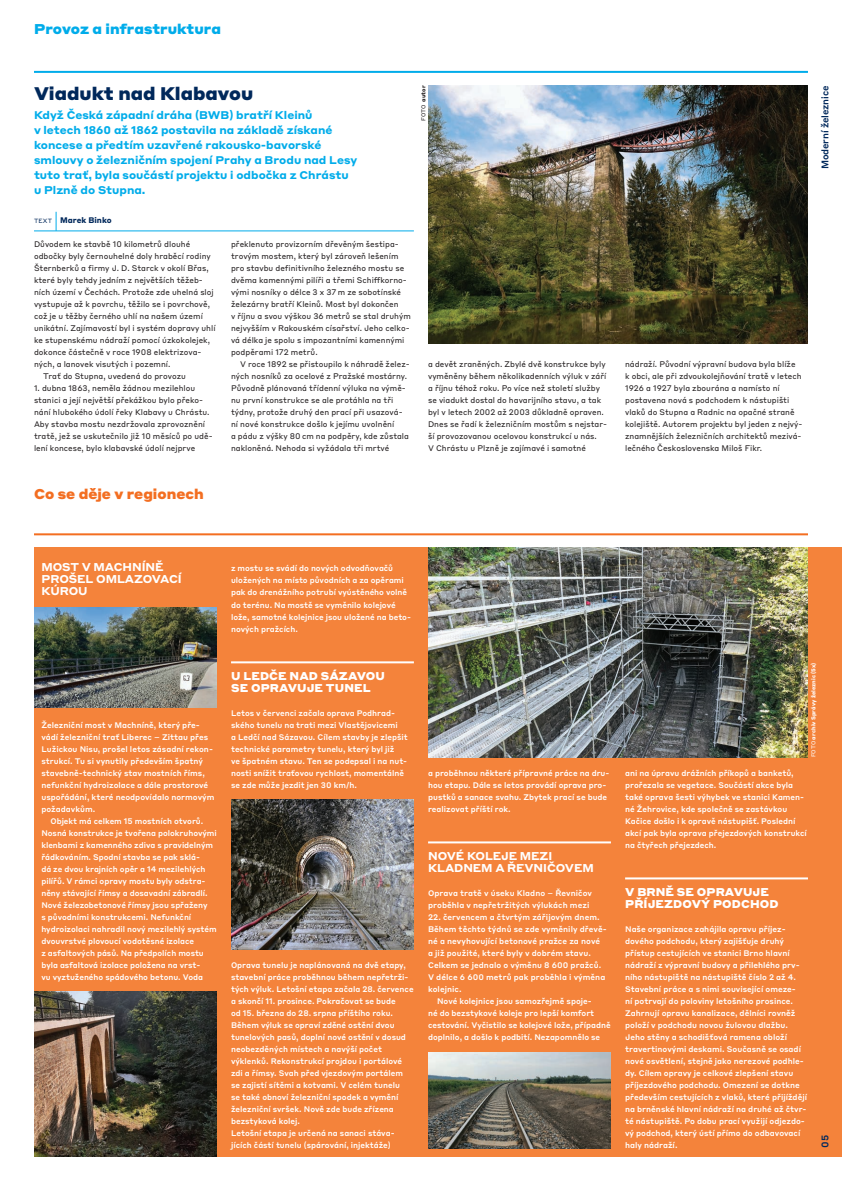
<style>
.page{position:relative;width:842px;height:1191px;background:#fff}
.page>*{position:absolute;margin:0;border:0;box-sizing:border-box;transform-origin:0 0}
.t1{font:900 18px "Styrene A";color:#00285b}
.t2{font:900 14px "Styrene A";color:#00acea}
.t3{font:900 14px "Styrene A";color:#f36e21}
.t4{font:700 11.2px/12px "Styrene A";letter-spacing:-.01em;color:#fff}
.t5{font:900 11.2px/12px "Styrene A";letter-spacing:.005em;color:#fff}
.t6{font:700 11px/15px "Styrene A";color:#00acea}
.t7{font:500 9.5px "Styrene B";letter-spacing:-.015em;color:#00285b}
.t8{font:500 8px/12px "Styrene B";color:#fff}
.t9{font:8px/12px "Styrene B";color:#231f20}
.t10{font:700 8px "Styrene B";color:#00285b}
.t11{font:700 5.6px "Styrene B";color:#fff}
.t12{font:700 5.6px "Styrene B";color:#231f20}
.s1{font-weight:400;font-size:6px}
.s2{font-weight:400}
</style>
<div class="page">
<div style="left:34px;top:547px;width:808px;height:610px;background:#f4833b"></div>
<hr style="left:231px;top:661px;width:183px;height:2px;background:#fff">
<hr style="left:428px;top:841px;width:183px;height:2px;background:#fff">
<hr style="left:625px;top:877px;width:183px;height:2px;background:#fff">
<hr style="left:34px;top:231px;width:380px;height:1px;background:#00acea">
<svg style="left:56px;top:212px;width:1px;height:19px"></svg>
<hr style="left:34px;top:71px;width:774px;height:2px;background:#00acea">
<hr style="left:34px;top:533px;width:774px;height:2px;background:#f36e21">
<img style="left:428px;top:85px;width:380px;height:258px">
<img style="left:34px;top:607px;width:183px;height:100px">
<img style="left:231px;top:799px;width:183px;height:150px">
<img style="left:34px;top:991px;width:183px;height:166px">
<img style="left:428px;top:1052px;width:183px;height:96px">
<img style="left:428px;top:547px;width:380px;height:210px">
<h2 class="t2" style="left:34px;top:17px;width:189px">PROVOZ A INFRASTRUKTURA</h2>
<h1 class="t1" style="left:34px;top:78px;width:221px">VIADUKT NAD KLABAVOU</h1>
<p class="t6" style="left:34px;top:107px;width:325px">Když Česká západní dráha (BWB) bratří Kleinů<br>v letech 1860 až 1862 postavila na základě získané koncese a předtím uzavřené rakousko-bavorské smlouvy o železničním spojení Prahy a Brodu nad Lesy tuto trať, byla součástí projektu i odbočka z Chrástu u Plzně do Stupna.</p>
<p class="t10" style="left:34px;top:214px;width:79px"><span class="s1">Text</span> Marek Binko</p>
<p class="t12" style="left:419px;top:121px;width:37px;rotate:-90deg"><span class="s2">FOTO</span> autor</p>
<p class="t9" style="left:34px;top:238px;width:158px">Důvodem ke stavbě 10 kilometrů dlouhé</p>
<p class="t9" style="left:34px;top:250px;width:178px">odbočky byly černouhelné doly hraběcí rodiny</p>
<p class="t9" style="left:34px;top:262px;width:176px">Šternberků a firmy J. D. Starck v okolí Břas,</p>
<p class="t9" style="left:34px;top:274px;width:170px">které byly tehdy jedním z největších těžeb-</p>
<p class="t9" style="left:34px;top:286px;width:181px">ních území v Čechách. Protože zde uhelná sloj</p>
<p class="t9" style="left:34px;top:298px;width:178px">vystupuje až k povrchu, těžilo se i povrchově,</p>
<p class="t9" style="left:34px;top:310px;width:170px">což je u těžby černého uhlí na našem území</p>
<p class="t9" style="left:34px;top:322px;width:183px">unikátní. Zajímavostí byl i systém dopravy uhlí</p>
<p class="t9" style="left:34px;top:334px;width:177px">ke stupenskému nádraží pomocí úzkokolejek,</p>
<p class="t9" style="left:34px;top:346px;width:169px">dokonce částečně v roce 1908 elektrizova-</p>
<p class="t9" style="left:34px;top:358px;width:138px">ných, a lanovek visutých i pozemní.</p>
<p class="t9" style="left:43px;top:370px;width:144px">Trať do Stupna, uvedená do provozu</p>
<p class="t9" style="left:34px;top:382px;width:180px">1. dubna 1863, neměla žádnou mezilehlou stanici a její největší překážkou bylo překo&shy;nání hlubokého údolí řeky Klabavy u Chrástu.<br>Aby stavba mostu nezdržovala zprovoznění tratě, jež se uskutečnilo již 10 měsíců po udě&shy;lení koncese, bylo klabavské údolí nejprve</p>
<h2 class="t3" style="left:34px;top:482px;width:171px">CO SE DĚJE V REGIONECH</h2>
<p class="t9" style="left:231px;top:238px;width:181px">překlenuto provizorním dřevěným šestipa&shy;trovým mostem, který byl zároveň lešením pro stavbu definitivního železného mostu se dvěma kamennými pilíři a třemi Schiffkorno&shy;vými nosníky o délce 3 x 37 m ze sobotínské železárny bratří Kleinů. Most byl dokončen<br>v říjnu a svou výškou 36 metrů se stal druhým nejvyšším v Rakouském císařství. Jeho celko&shy;vá délka je spolu s impozantními kamennými podpěrami 172 metrů.</p>
<p class="t9" style="left:231px;top:358px;width:180px;text-indent:9px">V roce 1892 se přistoupilo k náhradě želez&shy;ných nosníků za ocelové z Pražské mostárny.<br>Původně plánovaná třídenní výluka na výmě&shy;nu první konstrukce se ale protáhla na tři týdny, protože druhý den prací při usazová&shy;ní nové konstrukce došlo k jejímu uvolnění<br>a pádu z výšky 80 cm na podpěry, kde zůstala nakloněná. Nehoda si vyžádala tři mrtvé</p>
<p class="t9" style="left:428px;top:358px;width:181px">a devět zraněných. Zbylé dvě konstrukce byly vyměněny během několikadenních výluk v září a říjnu téhož roku. Po více než století služby se viadukt dostal do havarijního stavu, a tak byl v letech 2002 až 2003 důkladně opraven.<br>Dnes se řadí k železničním mostům s nejstar&shy;ší provozovanou ocelovou konstrukcí u nás.<br>V Chrástu u Plzně je zajímavé i samotné</p>
<p class="t9" style="left:625px;top:358px;width:179px">nádraží. Původní výpravní budova byla blíže<br>k obci, ale při zdvoukolejňování tratě v letech 1926 a 1927 byla zbourána a namísto ní postavena nová s podchodem k nástupišti vlaků do Stupna a Radnic na opačné straně kolejiště. Autorem projektu byl jeden z nejvý&shy;znamnějších železničních architektů mezivá&shy;lečného Československa Miloš Fikr.</p>
<p class="t7" style="left:817px;top:169px;width:85px;rotate:-90deg">Moderní železnice</p>
<h3 class="t4" style="left:41px;top:560px;width:142px">Most v Mach níně prošel om lazovací kú rou</h3>
<p class="t8" style="left:41px;top:718px;width:174px">Železniční most v Machníně, který pře&shy;vádí železniční trať Liberec – Zittau přes Lužickou Nisu, prošel letos zásadní rekon&shy;strukcí. Tu si vynutily především špatný stavebně-technický stav mostních říms, nefunkční hydroizolace a dále prostorové uspořádání, které neodpovídalo normovým požadavkům.</p>
<p class="t8" style="left:41px;top:814px;width:177px;text-indent:9px">Objekt má celkem 15 mostních otvorů.<br>Nosná konstrukce je tvořena polokruhovými klenbami z kamenného zdiva s pravidelným řádkováním. Spodní stavba se pak sklá-<br>dá ze dvou krajních opěr a 14 mezilehlých pilířů. V rámci opravy mostu byly odstra&shy;něny stávající římsy a dosavadní zábradlí.<br>Nové železobetonové římsy jsou spřaženy<br>s původními konstrukcemi. Nefunkční hydroizolaci nahradil nový mezilehlý systém dvouvrstvé plovoucí vodotěsné izolace<br>z asfaltových pásů. Na předpolích mostu byla asfaltová izolace položena na vrst-<br>vu vyztuženého spádového betonu. Voda</p>
<p class="t8" style="left:231px;top:562px;width:181px">z mostu se svádí do nových odvodňovačů uložených na místo původních a za opěrami pak do drenážního potrubí vyústěného volně do terénu. Na mostě se vyměnilo kolejové lože, samotné kolejnice jsou uložené na beto&shy;nových pražcích.</p>
<h3 class="t5" style="left:231px;top:668px;width:155px">U LEDČE NAD SÁZAVOU<br>SE OPRAVUJE TUNEL</h3>
<p class="t8" style="left:231px;top:706px;width:178px">Letos v červenci začala oprava Podhrad&shy;ského tunelu na trati mezi Vlastějovicemi<br>a Ledčí nad Sázavou. Cílem stavby je zlepšit technické parametry tunelu, který byl již<br>ve špatném stavu. Ten se podepsal i na nut&shy;nosti snížit traťovou rychlost, momentálně se zde může jezdit jen 30 km/h.</p>
<p class="t8" style="left:231px;top:958px;width:184px">Oprava tunelu je naplánovaná na dvě etapy, stavební práce proběhnou během nepřetrži&shy;tých výluk. Letošní etapa začala 28. července a skončí 11. prosince. Pokračovat se bude<br>od 15. března do 28. srpna příštího roku.<br>Během výluk se opraví zděné ostění dvou tunelových pasů, doplní nové ostění v dosud neobezděných místech a navýší počet výklenků. Rekonstrukcí projdou i portálové zdi a římsy. Svah před vjezdovým portálem se zajistí sítěmi a kotvami. V celém tunelu<br>se také obnoví železniční spodek a vymění železniční svršek. Nově zde bude zřízena bezstyková kolej.<br>Letošní etapa je určená na sanaci stáva&shy;jících částí tunelu (spárování, injektáže)</p>
<p class="t8" style="left:428px;top:766px;width:183px">a proběhnou některé přípravné práce na dru&shy;hou etapu. Dále se letos provádí oprava pro&shy;pustků a sanace svahu. Zbytek prací se bude realizovat příští rok.</p>
<h3 class="t4" style="left:428px;top:848px;width:74px">Nové koleje</h3>
<h3 class="t4" style="left:520px;top:848px;width:11px">mez</h3>
<h3 class="t4" style="left:548px;top:848px;width:5px">i</h3>
<h3 class="t4" style="left:428px;top:860px;width:86px">Kladnem a Řev</h3>
<h3 class="t4" style="left:534px;top:860px;width:42px">ničovem</h3>
<p class="t8" style="left:428px;top:886px;width:165px">Oprava tratě v úseku Kladno – Řevničov proběhla v nepřetržitých výlukách mezi</p>
<p class="t8" style="left:428px;top:910px;width:173px">22. červencem a čtvrtým zářijovým dnem.</p>
<p class="t8" style="left:428px;top:922px;width:180px">Během těchto týdnů se zde vyměnily dřevě-</p>
<p class="t8" style="left:428px;top:934px;width:174px">né a nevyhovující betonové pražce za nové</p>
<p class="t8" style="left:428px;top:946px;width:164px">a již použité, které byly v dobrém stavu.</p>
<p class="t8" style="left:428px;top:958px;width:175px">Celkem se jednalo o výměnu 8 600 pražců.</p>
<p class="t8" style="left:428px;top:970px;width:179px">V délce 6 600 metrů pak proběhla i výměna</p>
<p class="t8" style="left:428px;top:982px;width:35px">kolejnic.</p>
<p class="t8" style="left:437px;top:994px;width:156px">Nové kolejnice jsou samozřejmě spoje-</p>
<p class="t8" style="left:428px;top:1006px;width:168px">né do bezstykové koleje pro lepší komfort</p>
<p class="t8" style="left:428px;top:1018px;width:184px">cestování. Vyčistilo se kolejové lože, případně</p>
<p class="t8" style="left:428px;top:1030px;width:174px">doplnilo, a došlo k podbití. Nezapomnělo se</p>
<p class="t11" style="left:808px;top:757px;width:96px;rotate:-90deg"><span class="s2">FOTO</span> archiv Správy železnic (5x)</p>
<p class="t8" style="left:625px;top:766px;width:183px">ani na úpravu drážních příkopů a banketů, prořezala se vegetace. Součástí akce byla také oprava šesti výhybek ve stanici Kamen&shy;né Žehrovice, kde společně se zastávkou Kačice došlo i k opravě nástupišť. Poslední akcí pak byla oprava přejezdových konstrukcí na čtyřech přejezdech.</p>
<h3 class="t5" style="left:625px;top:884px;width:155px">V BRNĚ SE OPRAVUJE<br>PŘÍJEZDOVÝ PODCHOD</h3>
<p class="t8" style="left:625px;top:922px;width:183px">Naše organizace zahájila opravu příjez&shy;dového podchodu, který zajišťuje druhý přístup cestujících ve stanici Brno hlavní nádraží z výpravní budovy a přilehlého prv&shy;ního nástupiště na nástupiště číslo 2 až 4.<br>Stavební práce a s nimi související omeze-<br>ní potrvají do poloviny letošního prosince.<br>Zahrnují opravu kanalizace, dělníci rovněž položí v podchodu novou žulovou dlažbu.<br>Jeho stěny a schodišťová ramena obloží travertinovými deskami. Současně se osadí nové osvětlení, stejně jako nerezové podhle&shy;dy. Cílem opravy je celkové zlepšení stavu příjezdového podchodu. Omezení se dotkne především cestujících z vlaků, které přijíždějí na brněnské hlavní nádraží na druhé až čtvr&shy;té nástupiště. Po dobu prací využijí odjezdo&shy;vý podchod, který ústí přímo do odbavovací haly nádraží.</p>
<p class="t7" style="left:817px;top:1147px;width:14px;rotate:-90deg">05</p>
</div>
